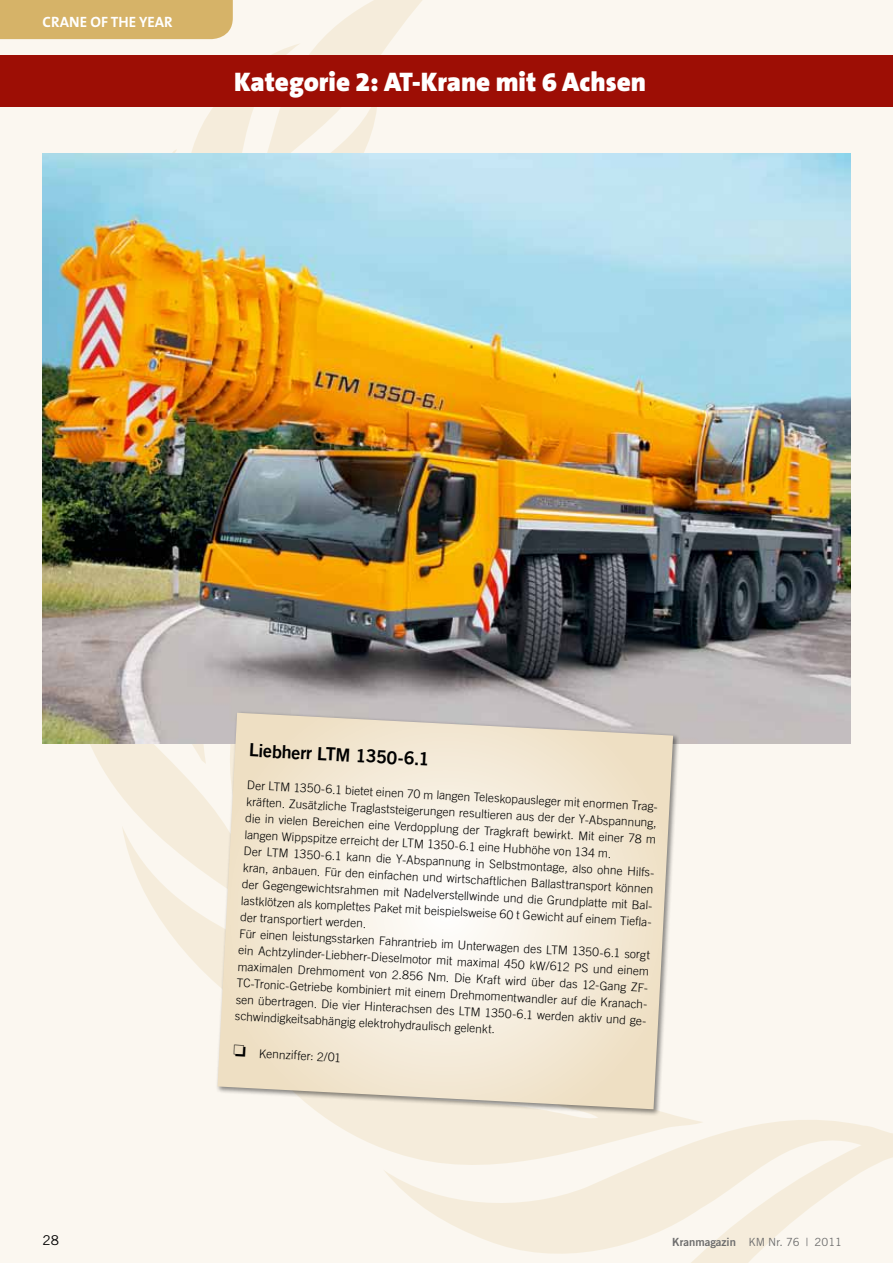
<style>
.page{position:relative;width:893px;height:1263px;background:#fbf7f0}
.page>*{position:absolute;margin:0;border:0;box-sizing:border-box;transform-origin:0 0}
.t1{font:900 27px "The Sans B9";color:#fff}
.t2{font:18px "Trade Gothic Bold Two";color:#000}
.t3{font:700 15px "The Sans B7";color:#fff}
.t4{font:13.5px "Trade Gothic";color:#000}
.t5{font:300 12px/16.5px "Trade Gothic";color:#000}
.t6{font:11.25px "Trade Gothic";color:#6e6e6e}
.s1{font-family:"Trade Gothic Bold Two"}
</style>
<div class="page">
<svg style="left:319px;top:0;width:139px;height:107px"></svg>
<svg style="left:175px;top:43px;width:203px;height:110px;fill:#f6eedf"></svg>
<svg style="left:90px;top:744px;width:115px;height:52px;fill:#f5ecdb"></svg>
<svg style="left:122px;top:754px;width:93px;height:228px"></svg>
<svg style="left:323px;top:1116px;width:60px;height:32px;fill:#f5ecdb"></svg>
<svg style="left:383px;top:1116px;width:509px;height:147px;fill:#f5ecdb"></svg>
<div style="left:0;top:0;width:233px;height:39px;background:#d6b368"></div>
<svg style="left:892px;top:1133px;width:1px;height:25px"></svg>
<div style="left:0;top:55px;width:893px;height:51px;background:#9d0e05"></div>
<img style="left:43px;top:153px;width:807px;height:591px">
<div style="left:215px;top:710px;width:464px;height:406px;background:#000;opacity:.46"></div>
<svg style="left:218px;top:713px;width:455px;height:396px"></svg>
<p class="t3" style="left:43px;top:14px;width:19px">CRANE</p>
<p class="t3" style="left:90px;top:14px;width:30px">OF THE</p>
<p class="t3" style="left:139px;top:14px;width:18px">YEAR</p>
<h1 class="t1" style="left:234px;top:67px;width:413px">Kategorie 2: AT-Krane mit 6 Achsen</h1>
<h2 class="t2" style="left:250px;top:739px;width:182px;rotate:3deg">Liebherr LTM 1350-6.1</h2>
<p class="t5" style="left:248px;top:777px;width:415px;rotate:3deg">Der LTM 1350-6.1 bietet einen 70 m langen Teleskopausleger mit enormen Trag&shy;kräften. Zusätzliche Traglaststeigerungen resultieren aus der der Y-Abspannung, die in vielen Bereichen eine Verdopplung der Tragkraft bewirkt. Mit einer 78 m langen Wippspitze erreicht der LTM 1350-6.1 eine Hubhöhe von 134 m.<br>Der LTM 1350-6.1 kann die Y-Abspannung in Selbstmontage, also ohne Hilfs&shy;kran, anbauen. Für den einfachen und wirtschaftlichen Ballasttransport können der Gegengewichtsrahmen mit Nadelverstellwinde und die Grundplatte mit Bal&shy;lastklötzen als komplettes Paket mit beispielsweise 60 t Gewicht auf einem Tiefla&shy;der transportiert werden.<br>Für einen leistungsstarken Fahrantrieb im Unterwagen des LTM 1350-6.1 sorgt ein Achtzylinder-Liebherr-Dieselmotor mit maximal 450 kW/612 PS und einem maximalen Drehmoment von 2.856 Nm. Die Kraft wird über das 12-Gang ZF-TC-Tronic-Getriebe kombiniert mit einem Drehmomentwandler auf die Kranach&shy;sen übertragen. Die vier Hinterachsen des LTM 1350-6.1 werden aktiv und ge&shy;schwindigkeitsabhängig elektrohydraulisch gelenkt.</p>
<p class="t5" style="left:234px;top:1044px;width:109px;rotate:3deg">❏ Kennziffer: 2/01</p>
<p class="t4" style="left:43px;top:1232px;width:18px">28</p>
<p class="t6" style="left:672px;top:1235px;width:171px"><span class="s1">Kranmagazin</span> KM Nr. 76 | 2011</p>
</div>
